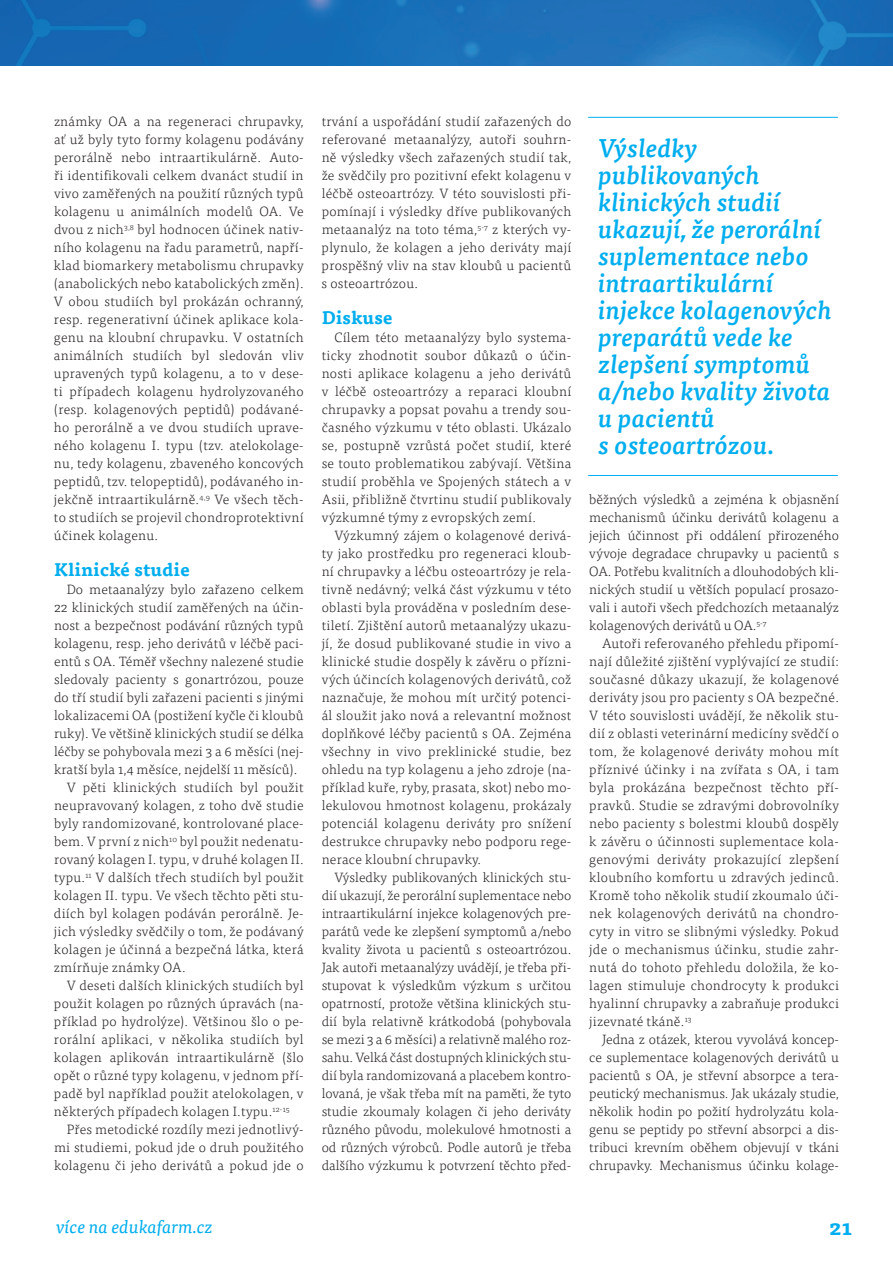
<style>
.page{position:relative;width:893px;height:1263px;background:#fff}
.page>*{position:absolute;margin:0;border:0;box-sizing:border-box;transform-origin:0 0}
.t1{font:italic 500 25.5px/27px "Tisa Pro";letter-spacing:.01em;color:#00aeef}
.t2{font:700 21px "Tisa Pro";color:#00aeef}
.t3{font:700 18px "Tisa Pro";letter-spacing:.02em;color:#00aeef}
.t4{font:italic 18px "Tisa Pro";color:#00aeef}
.t5{font:300 13.5px/18px "Tisa Pro";letter-spacing:.02em;color:#231f20;text-align:justify}
</style>
<div class="page">
<img style="left:0;top:0;width:893px;height:65px">
<hr style="left:54px;top:64px;width:784px;height:1px;background:#231f20">
<hr style="left:588px;top:117px;width:250px;height:1px;background:#00aeef">
<hr style="left:588px;top:475px;width:250px;height:1px;background:#00aeef">
<p class="t5" style="left:54px;top:112px;width:251px">známky OA a na regeneraci chrupavky, ať už byly tyto formy kolagenu podávány perorálně nebo intraartikulárně. Auto&shy;ři identifikovali celkem dvanáct studií in vivo zaměřených na použití různých typů kolagenu u animálních modelů OA. Ve dvou z nich<sup>3,8</sup> byl hodnocen účinek nativ&shy;ního kolagenu na řadu parametrů, napří&shy;klad biomarkery metabolismu chrupavky (anabolických nebo katabolických změn).<br>V obou studiích byl prokázán ochranný, resp. regenerativní účinek aplikace kola&shy;genu na kloubní chrupavku. V ostatních animálních studiích byl sledován vliv upravených typů kolagenu, a to v dese&shy;ti případech kolagenu hydrolyzovaného (resp. kolagenových peptidů) podávané&shy;ho perorálně a ve dvou studiích uprave&shy;ného kolagenu I. typu (tzv. atelokolage&shy;nu, tedy kolagenu, zbaveného koncových peptidů, tzv. telopeptidů), podávaného in&shy;jekčně intraartikulárně.<sup>4,9</sup> Ve všech těch&shy;to studiích se projevil chondroprotektivní účinek kolagenu.</p>
<h3 class="t3" style="left:54px;top:555px;width:137px">Klinické studie</h3>
<p class="t5" style="left:67px;top:580px;width:238px">Do metaanalýzy bylo zařazeno celkem</p>
<p class="t5" style="left:54px;top:598px;width:251px">22 klinických studií zaměřených na účin-</p>
<p class="t5" style="left:54px;top:616px;width:251px">nost a bezpečnost podávání různých typů</p>
<p class="t5" style="left:54px;top:634px;width:251px">kolagenu, resp. jeho derivátů v léčbě paci-</p>
<p class="t5" style="left:54px;top:652px;width:251px">entů s OA. Téměř všechny nalezené studie</p>
<p class="t5" style="left:54px;top:670px;width:251px">sledovaly pacienty s gonartrózou, pouze</p>
<p class="t5" style="left:54px;top:688px;width:251px">do tří studií byli zařazeni pacienti s jinými</p>
<p class="t5" style="left:54px;top:706px;width:251px">lokalizacemi OA (postižení kyčle či kloubů</p>
<p class="t5" style="left:54px;top:724px;width:251px">ruky). Ve většině klinických studií se délka</p>
<p class="t5" style="left:54px;top:742px;width:251px">léčby se pohybovala mezi 3 a 6 měsíci (nej-</p>
<p class="t5" style="left:54px;top:760px;width:245px">kratší byla 1,4 měsíce, nejdelší 11 měsíců).</p>
<p class="t5" style="left:67px;top:778px;width:238px">V pěti klinických studiích byl použit</p>
<p class="t5" style="left:54px;top:796px;width:251px">neupravovaný kolagen, z toho dvě studie</p>
<p class="t5" style="left:54px;top:814px;width:251px">byly randomizované, kontrolované place-</p>
<p class="t5" style="left:54px;top:832px;width:251px">bem. V první z nich<sup>10</sup> byl použit nedenatu-</p>
<p class="t5" style="left:54px;top:850px;width:251px">rovaný kolagen I. typu, v druhé kolagen II.</p>
<p class="t5" style="left:54px;top:868px;width:251px">typu.<sup>11</sup> V dalších třech studiích byl použit</p>
<p class="t5" style="left:54px;top:886px;width:251px">kolagen II. typu. Ve všech těchto pěti stu-</p>
<p class="t5" style="left:54px;top:904px;width:251px">diích byl kolagen podáván perorálně. Je-</p>
<p class="t5" style="left:54px;top:922px;width:251px">jich výsledky svědčily o tom, že podávaný</p>
<p class="t5" style="left:54px;top:940px;width:251px">kolagen je účinná a bezpečná látka, která</p>
<p class="t5" style="left:54px;top:958px;width:133px">zmírňuje známky OA.</p>
<p class="t5" style="left:67px;top:976px;width:238px">V deseti dalších klinických studiích byl</p>
<p class="t5" style="left:54px;top:994px;width:251px">použit kolagen po různých úpravách (na-</p>
<p class="t5" style="left:54px;top:1012px;width:251px">příklad po hydrolýze). Většinou šlo o pe-</p>
<p class="t5" style="left:54px;top:1030px;width:251px">rorální aplikaci, v několika studiích byl</p>
<p class="t5" style="left:54px;top:1048px;width:251px">kolagen aplikován intraartikulárně (šlo</p>
<p class="t5" style="left:54px;top:1066px;width:251px">opět o různé typy kolagenu, v jednom pří-</p>
<p class="t5" style="left:54px;top:1084px;width:251px">padě byl například použit atelokolagen, v</p>
<p class="t5" style="left:54px;top:1102px;width:237px">některých případech kolagen I.typu.<sup>12-15</sup></p>
<p class="t5" style="left:67px;top:1120px;width:238px">Přes metodické rozdíly mezi jednotlivý-</p>
<p class="t5" style="left:54px;top:1138px;width:251px">mi studiemi, pokud jde o druh použitého</p>
<p class="t5" style="left:54px;top:1156px;width:251px">kolagenu či jeho derivátů a pokud jde o</p>
<p class="t5" style="left:322px;top:112px;width:251px">trvání a uspořádání studií zařazených do referované metaanalýzy, autoři souhrn&shy;ně výsledky všech zařazených studií tak, že svědčily pro pozitivní efekt kolagenu v léčbě osteoartrózy. V této souvislosti při&shy;pomínají i výsledky dříve publikovaných metaanalýz na toto téma,<sup>5-7</sup> z kterých vy&shy;plynulo, že kolagen a jeho deriváty mají prospěšný vliv na stav kloubů u pacientů s osteoartrózou.</p>
<h3 class="t3" style="left:322px;top:303px;width:72px">Diskuse</h3>
<p class="t5" style="left:322px;top:328px;width:251px;text-indent:13px">Cílem této metaanalýzy bylo systema&shy;ticky zhodnotit soubor důkazů o účin&shy;nosti aplikace kolagenu a jeho derivátů v léčbě osteoartrózy a reparaci kloubní chrupavky a popsat povahu a trendy sou&shy;časného výzkumu v této oblasti. Ukázalo se, postupně vzrůstá počet studií, které se touto problematikou zabývají. Většina studií proběhla ve Spojených státech a v Asii, přibližně čtvrtinu studií publikovaly výzkumné týmy z evropských zemí.</p>
<p class="t5" style="left:322px;top:526px;width:251px;text-indent:13px">Výzkumný zájem o kolagenové derivá&shy;ty jako prostředku pro regeneraci kloub&shy;ní chrupavky a léčbu osteoartrózy je rela&shy;tivně nedávný; velká část výzkumu v této oblasti byla prováděna v posledním dese&shy;tiletí. Zjištění autorů metaanalýzy ukazu&shy;jí, že dosud publikované studie in vivo a klinické studie dospěly k závěru o přízni&shy;vých účincích kolagenových derivátů, což naznačuje, že mohou mít určitý potenci&shy;ál sloužit jako nová a relevantní možnost doplňkové léčby pacientů s OA. Zejména všechny in vivo preklinické studie, bez ohledu na typ kolagenu a jeho zdroje (na&shy;příklad kuře, ryby, prasata, skot) nebo mo&shy;lekulovou hmotnost kolagenu, prokázaly potenciál kolagenu deriváty pro snížení destrukce chrupavky nebo podporu rege&shy;nerace kloubní chrupavky.</p>
<p class="t5" style="left:322px;top:868px;width:251px;text-indent:13px">Výsledky publikovaných klinických stu&shy;dií ukazují, že perorální suplementace nebo intraartikulární injekce kolagenových pre&shy;parátů vede ke zlepšení symptomů a/nebo kvality života u pacientů s osteoartrózou.<br>Jak autoři metaanalýzy uvádějí, je třeba při&shy;stupovat k výsledkům výzkum s určitou opatrností, protože většina klinických stu&shy;dií byla relativně krátkodobá (pohybovala se mezi 3 a 6 měsíci) a relativně malého roz&shy;sahu. Velká část dostupných klinických stu&shy;dií byla randomizovaná a placebem kontro&shy;lovaná, je však třeba mít na paměti, že tyto studie zkoumaly kolagen či jeho deriváty různého původu, molekulové hmotnosti a od různých výrobců. Podle autorů je třeba dalšího výzkumu k potvrzení těchto před-</p>
<h1 class="t1" style="left:598px;top:133px;width:235px">Výsledky publikovaných klinických studií ukazují, že perorální suplementace nebo intraartikulární injekce kolagenových preparátů vede ke zlepšení symptomů a/nebo kvality života u pacientů<br>s osteoartrózou.</h1>
<p class="t5" style="left:589px;top:490px;width:251px">běžných výsledků a zejména k objasnění mechanismů účinku derivátů kolagenu a jejich účinnost při oddálení přirozeného vývoje degradace chrupavky u pacientů s OA. Potřebu kvalitních a dlouhodobých kli&shy;nických studií u větších populací prosazo&shy;vali i autoři všech předchozích metaanalýz kolagenových derivátů u OA.<sup>5-7</sup></p>
<p class="t5" style="left:589px;top:634px;width:251px;text-indent:13px">Autoři referovaného přehledu připomí&shy;nají důležité zjištění vyplývající ze studií: současné důkazy ukazují, že kolagenové deriváty jsou pro pacienty s OA bezpečné.<br>V této souvislosti uvádějí, že několik stu&shy;dií z oblasti veterinární medicíny svědčí o tom, že kolagenové deriváty mohou mít příznivé účinky i na zvířata s OA, i tam byla prokázána bezpečnost těchto pří&shy;pravků. Studie se zdravými dobrovolníky nebo pacienty s bolestmi kloubů dospěly k závěru o účinnosti suplementace kola&shy;genovými deriváty prokazující zlepšení kloubního komfortu u zdravých jedinců.<br>Kromě toho několik studií zkoumalo úči&shy;nek kolagenových derivátů na chondro&shy;cyty in vitro se slibnými výsledky. Pokud jde o mechanismus účinku, studie zahr&shy;nutá do tohoto přehledu doložila, že ko&shy;lagen stimuluje chondrocyty k produkci hyalinní chrupavky a zabraňuje produkci jizevnaté tkáně.<sup>13</sup></p>
<p class="t5" style="left:589px;top:1030px;width:251px;text-indent:13px">Jedna z otázek, kterou vyvolává koncep&shy;ce suplementace kolagenových derivátů u pacientů s OA, je střevní absorpce a tera&shy;peutický mechanismus. Jak ukázaly studie, několik hodin po požití hydrolyzátu kola&shy;genu se peptidy po střevní absorpci a dis&shy;tribuci krevním oběhem objevují v tkáni chrupavky. Mechanismus účinku kolage-</p>
<h3 class="t4" style="left:56px;top:1213px;width:158px">více na edukafarm.cz</h3>
<h2 class="t2" style="left:829px;top:1210px;width:25px">21</h2>
</div>
